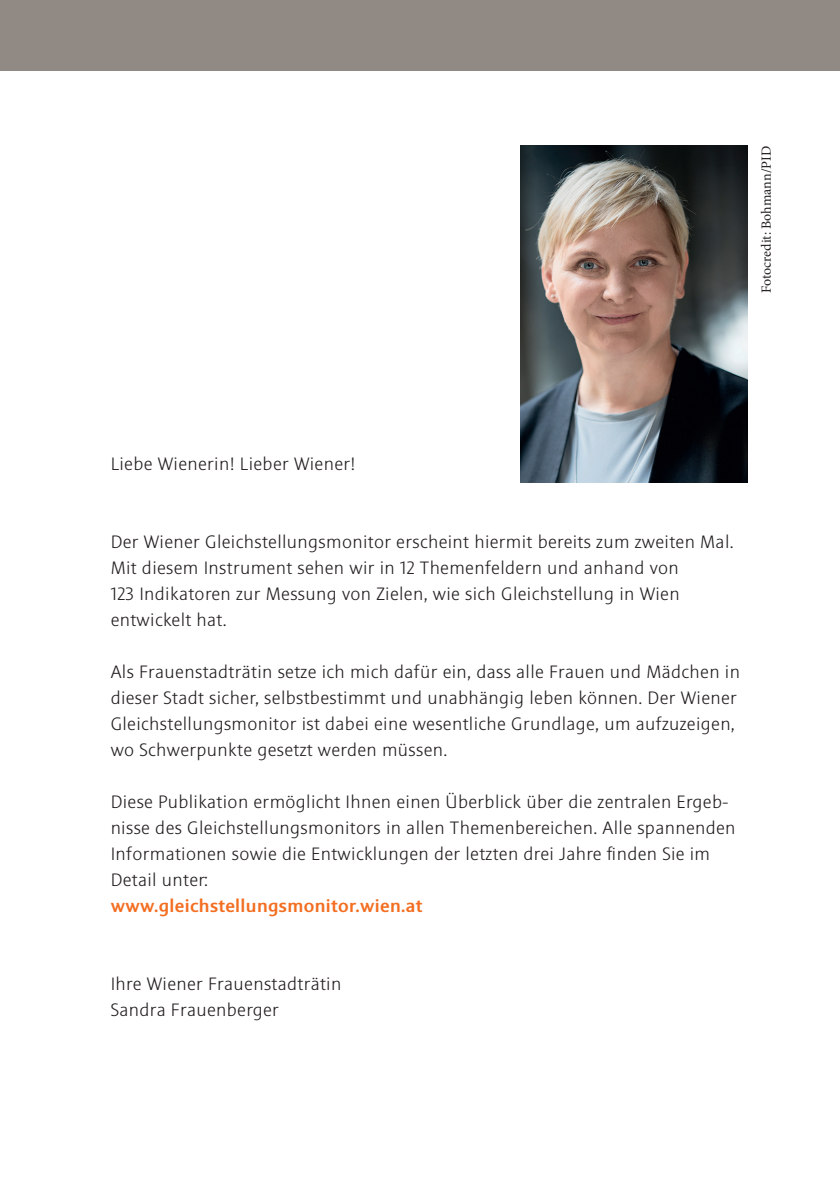
<style>
.page{position:relative;width:840px;height:1191px;background:#fff}
.page>*{position:absolute;margin:0;border:0;box-sizing:border-box;transform-origin:0 0}
.t1{font:300 18px/26px "Sinova Pro";letter-spacing:.02em;color:#231f20}
.t2{font:500 18px "Sinova Pro";letter-spacing:.02em;color:#f36e21}
.t3{font:14px "Minion Pro";letter-spacing:-.005em;color:#231f20}
</style>
<div class="page">
<div style="left:0;top:0;width:839px;height:71px;background:#908984"></div>
<img style="left:520px;top:146px;width:227px;height:336px">
<p class="t3" style="left:756px;top:293px;width:149px;rotate:-90deg">Fotocredit: Bohmann/PID</p>
<p class="t1" style="left:111px;top:451px;width:246px">Liebe Wienerin! Lieber Wiener!</p>
<p class="t1" style="left:111px;top:529px;width:624px">Der Wiener Gleichstellungsmonitor erscheint hiermit bereits zum zweiten Mal.<br>Mit diesem Instrument sehen wir in 12 Themenfeldern und anhand von<br>123 Indikatoren zur Messung von Zielen, wie sich Gleichstellung in Wien entwickelt hat.</p>
<p class="t1" style="left:111px;top:659px;width:630px">Als Frauenstadträtin setze ich mich dafür ein, dass alle Frauen und Mädchen in dieser Stadt sicher, selbstbestimmt und unabhängig leben können. Der Wiener Gleichstellungsmonitor ist dabei eine wesentliche Grundlage, um aufzuzeigen, wo Schwerpunkte gesetzt werden müssen.</p>
<p class="t1" style="left:111px;top:789px;width:626px">Diese Publikation ermöglicht Ihnen einen Überblick über die zentralen Ergeb&shy;nisse des Gleichstellungsmonitors in allen Themenbereichen. Alle spannenden Informationen sowie die Entwicklungen der letzten drei Jahre finden Sie im Detail unter:</p>
<p class="t2" style="left:111px;top:895px;width:313px">www.gleichstellungsmonitor.wien.at</p>
<p class="t1" style="left:111px;top:971px;width:232px">Ihre Wiener Frauenstadträtin<br>Sandra Frauenberger</p>
</div>
